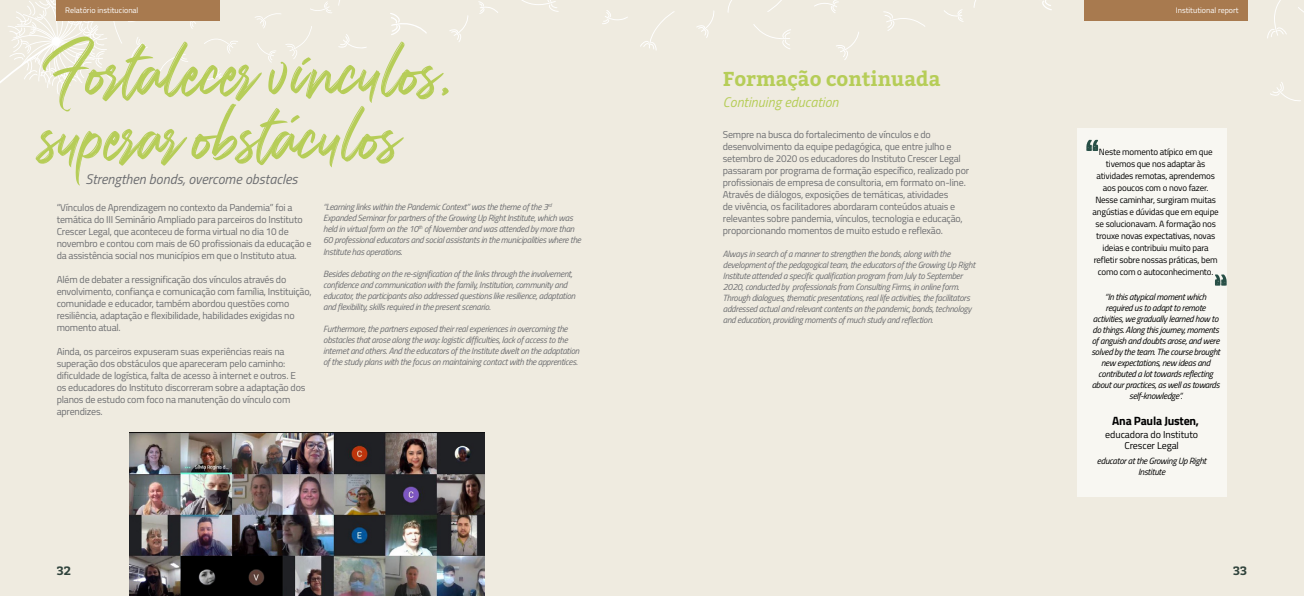
<style>
.page{position:relative;width:1304px;height:596px;background:#fff}
.page>*{position:absolute;margin:0;border:0;box-sizing:border-box;transform-origin:0 0}
.t1{font:60px/64.3px "Carolissa";color:#b6cd58}
.t2{font:700 20px "Bitter";color:#b6cd58}
.t3{font:italic 14px "Titillium";color:#6d6e71}
.t4{font:italic 14px "Titillium";color:#b6cd58}
.t5{font:700 12px "Titillium";letter-spacing:-.02em;color:#000}
.t6{font:700 12px "Bitter";color:#30433c}
.t7{font:10px/12px "Titillium";letter-spacing:-.02em;color:#6d6e71}
.t8{font:10px/10.8px "Titillium";letter-spacing:-.01em;color:#000;text-align:center}
.t9{font:italic 9px/11px "Titillium";letter-spacing:-.03em;color:#6d6e71}
.t10{font:italic 9px/11px "Titillium";letter-spacing:-.03em;color:#000;text-align:center}
.t11{font:9px/12px "Titillium";letter-spacing:-.02em;color:#000;text-align:center}
.t12{font:8px "Titillium";color:#fff}
</style>
<div class="page">
<div style="left:0;top:0;width:1304px;height:595px;background:#efebe0"></div>
<svg style="left:203px;top:68px;width:22px;height:12px"></svg>
<svg style="left:158px;top:45px;width:30px;height:29px"></svg>
<svg style="left:338px;top:0;width:10px;height:6px"></svg>
<svg style="left:204px;top:35px;width:34px;height:19px"></svg>
<svg style="left:160px;top:21px;width:41px;height:8px"></svg>
<svg style="left:0;top:0;width:152px;height:163px;background:#f0ece2"></svg>
<svg style="left:727px;top:0;width:14px;height:13px"></svg>
<svg style="left:973px;top:0;width:15px;height:8px"></svg>
<svg style="left:814px;top:0;width:26px;height:13px"></svg>
<svg style="left:753px;top:24px;width:38px;height:25px"></svg>
<svg style="left:883px;top:11px;width:42px;height:20px"></svg>
<svg style="left:944px;top:9px;width:20px;height:13px"></svg>
<svg style="left:1015px;top:0;width:37px;height:10px"></svg>
<svg style="left:836px;top:32px;width:23px;height:28px"></svg>
<svg style="left:767px;top:0;width:27px;height:12px"></svg>
<svg style="left:1267px;top:0;width:20px;height:38px"></svg>
<svg style="left:1270px;top:82px;width:31px;height:20px"></svg>
<svg style="left:1298px;top:7px;width:6px;height:19px"></svg>
<svg style="left:696px;top:10px;width:19px;height:28px"></svg>
<svg style="left:449px;top:15px;width:20px;height:27px"></svg>
<svg style="left:338px;top:34px;width:29px;height:15px"></svg>
<svg style="left:602px;top:10px;width:26px;height:14px"></svg>
<svg style="left:517px;top:0;width:42px;height:12px"></svg>
<svg style="left:478px;top:1px;width:20px;height:13px"></svg>
<svg style="left:390px;top:13px;width:37px;height:22px"></svg>
<svg style="left:640px;top:11px;width:35px;height:40px"></svg>
<img style="left:130px;top:432px;width:355px;height:163px">
<svg style="left:291px;top:115px;width:9px;height:8px"></svg>
<div style="left:1077px;top:128px;width:149px;height:368px;background:#f8f7f2"></div>
<svg style="left:1086px;top:140px;width:12px;height:11px"></svg>
<svg style="left:1215px;top:274px;width:12px;height:11px"></svg>
<svg style="left:255px;top:1px;width:77px;height:92px;background:#edeadc"></svg>
<div style="left:57px;top:0;width:163px;height:21px;background:#a87a4f"></div>
<div style="left:1084px;top:0;width:163px;height:21px;background:#a87a4f"></div>
<p class="t12" style="left:65px;top:5px;width:75px">Relatório institucional</p>
<p class="t12" style="left:1176px;top:5px;width:65px">Institutional report</p>
<h1 class="t1" style="left:42px;top:43px;width:416px">Fortalecer v nculos, superar obstaculos</h1>
<p class="t9" style="left:323px;top:201px;width:259px">“Learning links within the Pandemic Context” was the theme of the 3<sup>rd </sup>Expanded Seminar for partners of the Growing Up Right Institute, which was held in virtual form on the 10<sup>th</sup> of November and was attended by more than 60 professional educators and social assistants in the municipalities where the Institute has operations.</p>
<p class="t9" style="left:323px;top:267px;width:254px">Besides debating on the re-signification of the links through the involvement, confidence and communication with the family, Institution, community and educator, the participants also addressed questions like resilience, adaptation and flexibility, skills required in the present scenario.</p>
<p class="t9" style="left:323px;top:322px;width:258px">Furthermore, the partners exposed their real experiences in overcoming the obstacles that arose along the way: logistic difficulties, lack of access to the internet and others. And the educators of the Institute dwelt on the adaptation of the study plans with the focus on maintaining contact with the apprentices.</p>
<h3 class="t3" style="left:85px;top:169px;width:214px">Strengthen bonds, overcome obstacles</h3>
<p class="t7" style="left:57px;top:201px;width:256px">“Vínculos de Aprendizagem no contexto da Pandemia” foi a temática do III Seminário Ampliado para parceiros do Instituto Crescer Legal, que aconteceu de forma virtual no dia 10 de novembro e contou com mais de 60 profissionais da educação e da assistência social nos municípios em que o Instituto atua.</p>
<p class="t7" style="left:57px;top:273px;width:257px">Além de debater a ressignificação dos vínculos através do envolvimento, confiança e comunicação com família, Instituição, comunidade e educador, também abordou questões como resiliência, adaptação e flexibilidade, habilidades exigidas no momento atual.</p>
<p class="t7" style="left:57px;top:345px;width:250px">Ainda, os parceiros expuseram suas experiências reais na superação dos obstáculos que apareceram pelo caminho: dificuldade de logística, falta de acesso à internet e outros. E os educadores do Instituto discorreram sobre a adaptação dos planos de estudo com foco na manutenção do vínculo com aprendizes.</p>
<h3 class="t6" style="left:57px;top:563px;width:16px">32</h3>
<h2 class="t2" style="left:723px;top:67px;width:219px">Formação continuada</h2>
<h3 class="t4" style="left:723px;top:92px;width:117px">Continuing education</h3>
<p class="t7" style="left:723px;top:128px;width:248px">Sempre na busca do fortalecimento de vínculos e do desenvolvimento da equipe pedagógica, que entre julho e setembro de 2020 os educadores do Instituto Crescer Legal passaram por programa de formação específico, realizado por profissionais de empresa de consultoria, em formato on-line.<br>Através de diálogos, exposições de temáticas, atividades<br>de vivência, os facilitadores abordaram conteúdos atuais e relevantes sobre pandemia, vínculos, tecnologia e educação, proporcionando momentos de muito estudo e reflexão.</p>
<p class="t9" style="left:723px;top:247px;width:254px">Always in search of a manner to strengthen the bonds, along with the development of the pedagogical team, the educators of the Growing Up Right Institute attended a specific qualification program from July to September 2020, conducted by professionals from Consulting Firms, in online form.<br>Through dialogues, thematic presentations, real life activities, the facilitators addressed actual and relevant contents on the pandemic, bonds, technology and education, providing moments of much study and reflection.</p>
<p class="t11" style="left:1093px;top:145px;width:128px">Neste momento atípico em que tivemos que nos adaptar às atividades remotas, aprendemos aos poucos com o novo fazer.<br>Nesse caminhar, surgiram muitas angústias e dúvidas que em equipe se solucionavam. A formação nos trouxe novas expectativas, novas ideias e contribuiu muito para refletir sobre nossas práticas, bem como com o autoconhecimento.</p>
<p class="t10" style="left:1091px;top:291px;width:130px">“In this atypical moment which required us to adapt to remote activities, we gradually learned how to do things. Along this journey, moments of anguish and doubts arose, and were solved by the team. The course brought new expectations, new ideas and contributed a lot towards reflecting about our practices, as well as towards self-knowledge”.</p>
<h3 class="t5" style="left:1112px;top:411px;width:88px">Ana Paula Justen,</h3>
<p class="t8" style="left:1105px;top:429px;width:94px">educadora do Instituto<br>Crescer Legal</p>
<p class="t10" style="left:1097px;top:454px;width:111px">educator at the Growing Up Right<br>Institute</p>
<h3 class="t6" style="left:1233px;top:563px;width:16px">33</h3>
</div>
